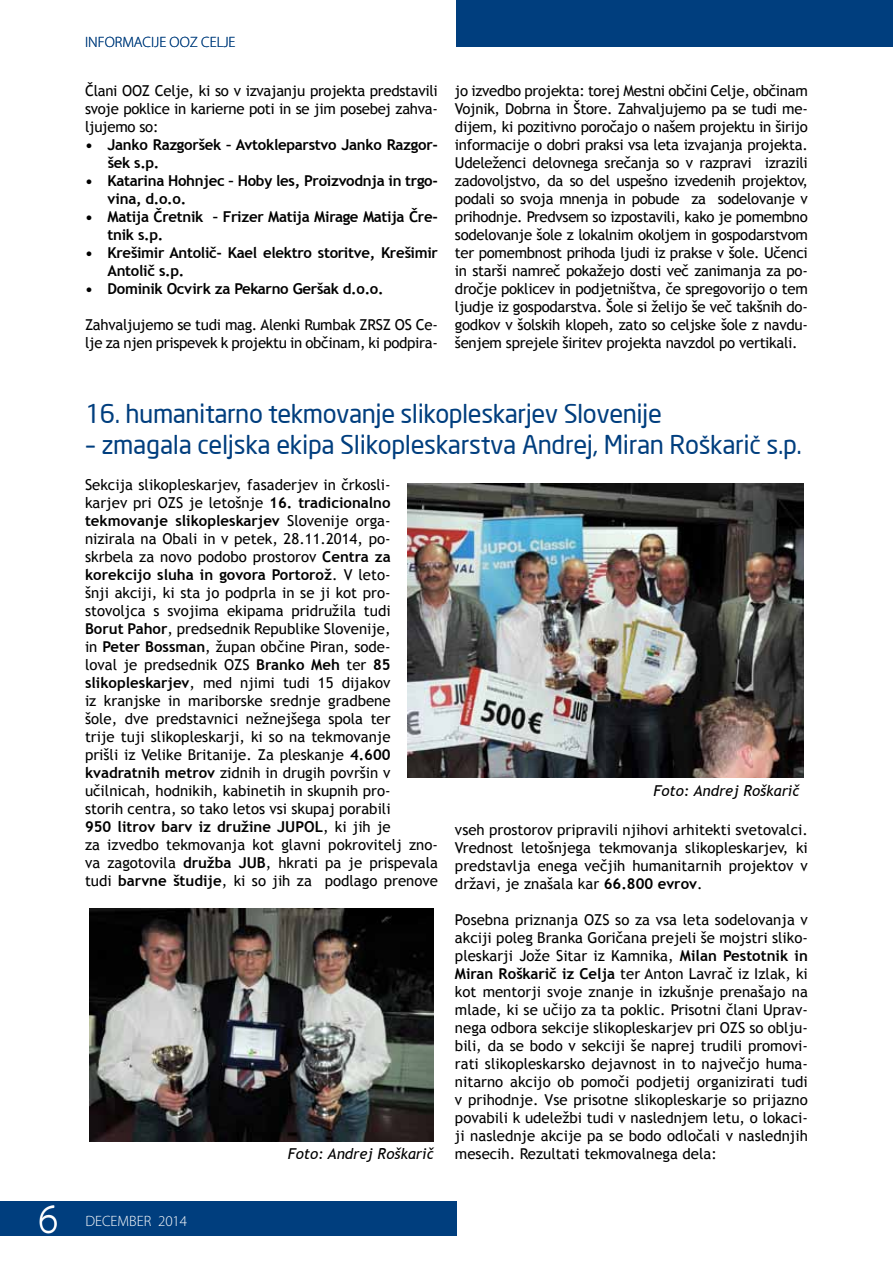
<style>
.page{position:relative;width:893px;height:1263px;background:#fff}
.page>*{position:absolute;margin:0;border:0;box-sizing:border-box;transform-origin:0 0}
.t1{font:300 40.5px "Myriad Pro";color:#fff}
.t2{font:25.5px "S Dlight";letter-spacing:-.015em;color:#003e7e}
.t3{font:15px/18px "Trebuchet MS";color:#000;text-align:justify}
.t4{font:700 15px/18px "Trebuchet MS";letter-spacing:-.02em;color:#000}
.t5{font:15px/18px "Trebuchet MS";letter-spacing:-.02em;color:#000}
.t6{font:italic 15px "Trebuchet MS";color:#000}
.t7{font:300 15px "Myriad Pro";color:#003e7e}
.t8{font:300 15px "Myriad Pro";color:#fff}
.s1{font-weight:700}
</style>
<div class="page">
<div style="left:0;top:1201px;width:456px;height:34px;background:#003e7e"></div>
<div style="left:456px;top:0;width:437px;height:47px;background:#003e7e"></div>
<img style="left:408px;top:483px;width:396px;height:294px">
<img style="left:89px;top:909px;width:345px;height:232px">
<p class="t7" style="left:85px;top:33px;width:152px">INFORMACIJE OOZ CELJE</p>
<p class="t3" style="left:85px;top:82px;width:354px">Člani OOZ Celje, ki so v izvajanju projekta predstavili svoje poklice in karierne poti in se jim posebej zahva&shy;ljujemo so:</p>
<p class="t4" style="left:108px;top:136px;width:332px;text-indent:-22px">• Janko Razgoršek – Avtokleparstvo Janko Razgor&shy;šek s.p.</p>
<p class="t4" style="left:108px;top:172px;width:332px;text-indent:-22px">• Katarina Hohnjec – Hoby les, Proizvodnja in trgo&shy;vina, d.o.o.</p>
<p class="t4" style="left:108px;top:208px;width:332px;text-indent:-22px">• Matija Čretnik – Frizer Matija Mirage Matija Čre&shy;tnik s.p.</p>
<p class="t4" style="left:108px;top:244px;width:332px;text-indent:-22px">• Krešimir Antolič- Kael elektro storitve, Krešimir<br>Antolič s.p.</p>
<p class="t4" style="left:85px;top:280px;width:300px">• Dominik Ocvirk za Pekarno Geršak d.o.o.</p>
<p class="t5" style="left:85px;top:316px;width:354px">Zahvaljujemo se tudi mag. Alenki Rumbak ZRSZ OS Ce&shy;lje za njen prispevek k projektu in občinam, ki podpira-</p>
<p class="t3" style="left:455px;top:82px;width:354px">jo izvedbo projekta: torej Mestni občini Celje, občinam Vojnik, Dobrna in Štore. Zahvaljujemo pa se tudi me&shy;dijem, ki pozitivno poročajo o našem projektu in širijo informacije o dobri praksi vsa leta izvajanja projekta.<br>Udeleženci delovnega srečanja so v razpravi izrazili zadovoljstvo, da so del uspešno izvedenih projektov, podali so svoja mnenja in pobude za sodelovanje v prihodnje. Predvsem so izpostavili, kako je pomembno sodelovanje šole z lokalnim okoljem in gospodarstvom ter pomembnost prihoda ljudi iz prakse v šole. Učenci in starši namreč pokažejo dosti več zanimanja za po&shy;dročje poklicev in podjetništva, če spregovorijo o tem ljudje iz gospodarstva. Šole si želijo še več takšnih do&shy;godkov v šolskih klopeh, zato so celjske šole z navdu&shy;šenjem sprejele širitev projekta navzdol po vertikali.</p>
<h2 class="t2" style="left:85px;top:400px;width:578px">16. humanitarno tekmovanje slikopleskarjev Slovenije</h2>
<h2 class="t2" style="left:85px;top:430px;width:718px">– zmagala celjska ekipa Slikopleskarstva Andrej, Miran Roškarič s.p.</h2>
<p class="t3" style="left:85px;top:476px;width:354px;text-align:left">Sekcija slikopleskarjev, fasaderjev in črkosli-<br>karjev pri OZS je letošnje <span class="s1">16. tradicionalno tekmovanje slikopleskarjev</span> Slovenije orga&shy;nizirala na Obali in v petek, 28.11.2014, po&shy;skrbela za novo podobo prostorov <span class="s1">Centra za korekcijo sluha in govora Portorož</span>. V leto-<br>šnji akciji, ki sta jo podprla in se ji kot pro&shy;stovoljca s svojima ekipama pridružila tudi<br><span class="s1">Borut Pahor</span>, predsednik Republike Slovenije,<br>in <span class="s1">Peter Bossman</span>, župan občine Piran, sode-<br>loval je predsednik OZS <span class="s1">Branko Meh</span> ter <span class="s1">85 slikopleskarjev</span>, med njimi tudi 15 dijakov<br>iz kranjske in mariborske srednje gradbene<br>šole, dve predstavnici nežnejšega spola ter<br>trije tuji slikopleskarji, ki so na tekmovanje<br>prišli iz Velike Britanije. Za pleskanje <span class="s1">4.600 kvadratnih metrov</span> zidnih in drugih površin v učilnicah, hodnikih, kabinetih in skupnih pro-<br>storih centra, so tako letos vsi skupaj porabili<br><span class="s1">950 litrov barv iz družine JUPOL</span>, ki jih je<br>za izvedbo tekmovanja kot glavni pokrovitelj zno&shy;va zagotovila <span class="s1">družba JUB</span>, hkrati pa je prispevala tudi <span class="s1">barvne študije</span>, ki so jih za podlago prenove</p>
<p class="t6" style="left:654px;top:782px;width:147px">Foto: Andrej Roškarič</p>
<p class="t3" style="left:455px;top:821px;width:354px">vseh prostorov pripravili njihovi arhitekti svetovalci.<br>Vrednost letošnjega tekmovanja slikopleskarjev, ki predstavlja enega večjih humanitarnih projektov v državi, je znašala kar <span class="s1">66.800 evrov</span>.</p>
<p class="t3" style="left:455px;top:911px;width:354px">Posebna priznanja OZS so za vsa leta sodelovanja v akciji poleg Branka Goričana prejeli še mojstri sliko&shy;pleskarji Jože Sitar iz Kamnika, <span class="s1">Milan Pestotnik in Miran Roškarič iz Celja</span> ter Anton Lavrač iz Izlak, ki kot mentorji svoje znanje in izkušnje prenašajo na mlade, ki se učijo za ta poklic. Prisotni člani Uprav&shy;nega odbora sekcije slikopleskarjev pri OZS so oblju&shy;bili, da se bodo v sekciji še naprej trudili promovi&shy;rati slikopleskarsko dejavnost in to največjo huma&shy;nitarno akcijo ob pomoči podjetij organizirati tudi v prihodnje. Vse prisotne slikopleskarje so prijazno povabili k udeležbi tudi v naslednjem letu, o lokaci&shy;ji naslednje akcije pa se bodo odločali v naslednjih</p>
<h1 class="t1" style="left:39px;top:1197px;width:21px">6</h1>
<p class="t8" style="left:85px;top:1212px;width:103px">DECEMBER 2014</p>
<p class="t6" style="left:288px;top:1145px;width:147px">Foto: Andrej Roškarič</p>
<p class="t3" style="left:455px;top:1145px;width:263px">mesecih. Rezultati tekmovalnega dela:</p>
</div>
